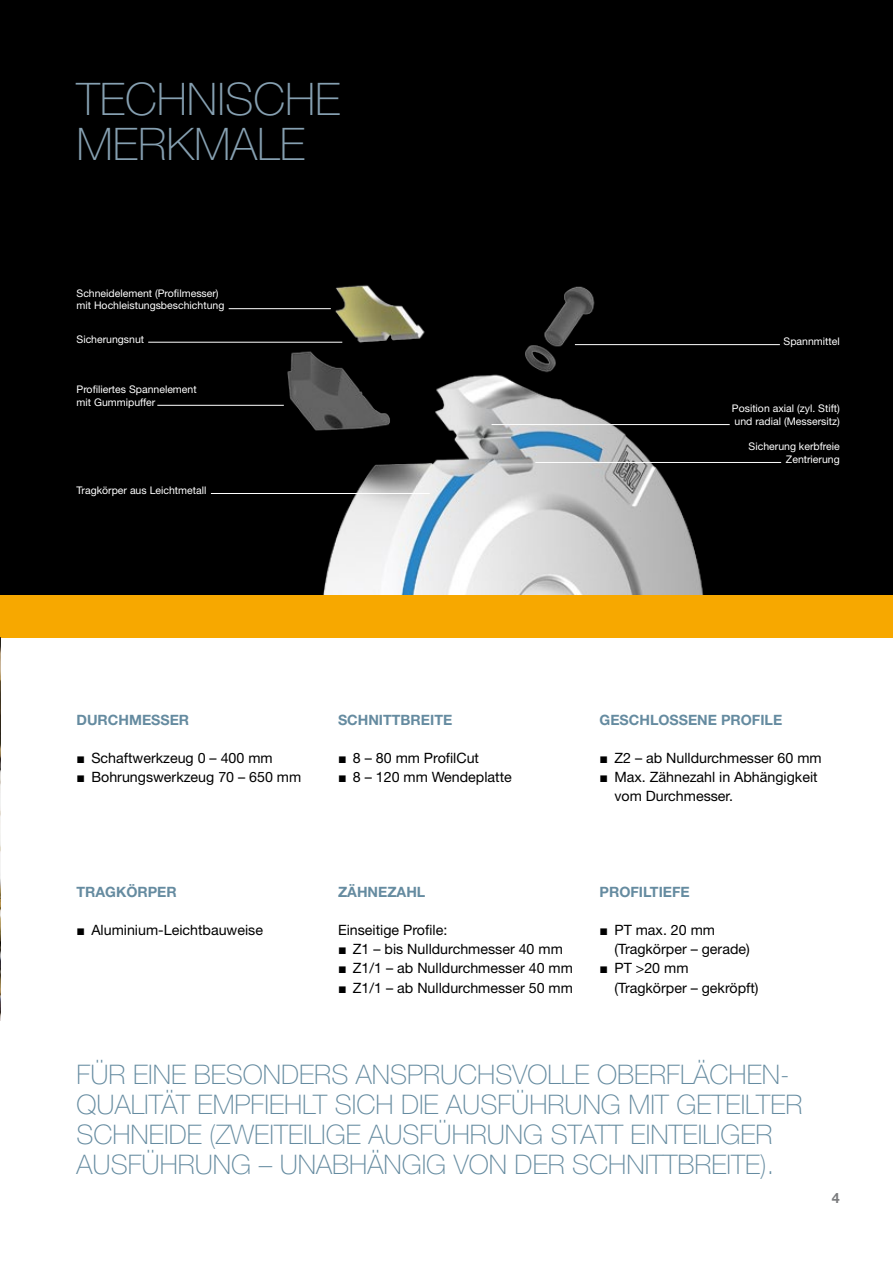
<style>
.page{position:relative;width:893px;height:1263px;background:#fff}
.page>*{position:absolute;margin:0;border:0;box-sizing:border-box;transform-origin:0 0}
.t1{font:100 45px/45px "Helvetica Neue LT Pro";color:#86a0b1}
.t2{font:100 27px/30px "Helvetica Neue LT Pro";color:#658ba0}
.t3{font:14.25px/19.2px "Helvetica Neue LT Pro";color:#000}
.t4{font:700 14.25px "Helvetica Neue LT Pro";color:#658ba0}
.t5{font:700 14.25px "Helvetica Neue LT Pro";color:#7b7c7e}
.t6{font:10.5px/12.6px "Helvetica Neue LT Pro";color:#fff}
.s1{font-family:"Arial";font-weight:700}
</style>
<div class="page">
<div style="left:0;top:0;width:893px;height:595px;background:#000"></div>
<img style="left:192px;top:285px;width:590px;height:310px">
<div style="left:0;top:595px;width:893px;height:43px;background:#f7a800"></div>
<img style="left:0;top:638px;width:1px;height:382px">
<hr style="left:229px;top:308px;width:102px;height:1px;background:#fff">
<hr style="left:148px;top:342px;width:194px;height:1px;background:#fff">
<hr style="left:157px;top:405px;width:127px;height:1px;background:#fff">
<hr style="left:575px;top:344px;width:205px;height:1px;background:#fff">
<hr style="left:492px;top:424px;width:238px;height:1px;background:#fff">
<hr style="left:535px;top:462px;width:246px;height:1px;background:#fff">
<hr style="left:211px;top:493px;width:219px;height:1px;background:#fff">
<h1 class="t1" style="left:77px;top:76px;width:265px">TECHNISCHE<br>MERKMALE</h1>
<p class="t6" style="left:77px;top:286px;width:149px">Schneidelement (Profilmesser) mit Hochleistungsbeschichtung</p>
<p class="t6" style="left:77px;top:332px;width:69px">Sicherungsnut</p>
<p class="t6" style="left:77px;top:383px;width:122px">Profiliertes Spannelement mit Gummipuffer</p>
<p class="t6" style="left:77px;top:484px;width:131px">Tragkörper aus Leichtmetall</p>
<p class="t6" style="left:784px;top:334px;width:58px">Spannmittel</p>
<p class="t6" style="left:732px;top:402px;width:109px">Position axial (zyl. Stift) und radial (Messersitz)</p>
<p class="t6" style="left:749px;top:440px;width:93px;text-align:right">Sicherung kerbfreie<br>Zentrierung</p>
<p class="t4" style="left:77px;top:710px;width:114px">DURCHMESSER</p>
<p class="t3" style="left:77px;top:748px;width:198px"><span class="s1">■</span> Schaftwerkzeug 0 – 400 mm</p>
<p class="t3" style="left:77px;top:767px;width:226px"><span class="s1">■</span> Bohrungswerkzeug 70 – 650 mm</p>
<p class="t4" style="left:77px;top:883px;width:102px">TRAGKÖRPER</p>
<p class="t3" style="left:77px;top:920px;width:188px"><span class="s1">■</span> Aluminium-Leichtbauweise</p>
<p class="t4" style="left:338px;top:710px;width:116px">SCHNITTBREITE</p>
<p class="t3" style="left:338px;top:748px;width:143px"><span class="s1">■</span> 8 – 80 mm ProfilCut</p>
<p class="t3" style="left:338px;top:767px;width:175px"><span class="s1">■</span> 8 – 120 mm Wendeplatte</p>
<p class="t4" style="left:600px;top:710px;width:184px">GESCHLOSSENE PROFILE</p>
<p class="t3" style="left:600px;top:748px;width:224px"><span class="s1">■</span> Z2 – ab Nulldurchmesser 60 mm</p>
<p class="t3" style="left:614px;top:767px;width:205px;text-indent:-15px"><span class="s1">■</span> Max. Zähnezahl in Abhängigkeit vom Durchmesser.</p>
<p class="t4" style="left:338px;top:883px;width:89px">ZÄHNEZAHL</p>
<p class="t3" style="left:338px;top:920px;width:111px">Einseitige Profile:</p>
<p class="t3" style="left:338px;top:939px;width:226px"><span class="s1">■</span> Z1 – bis Nulldurchmesser 40 mm</p>
<p class="t3" style="left:338px;top:958px;width:236px"><span class="s1">■</span> Z1/1 – ab Nulldurchmesser 40 mm</p>
<p class="t3" style="left:338px;top:977px;width:236px"><span class="s1">■</span> Z1/1 – ab Nulldurchmesser 50 mm</p>
<p class="t4" style="left:600px;top:883px;width:92px">PROFILTIEFE</p>
<p class="t3" style="left:614px;top:920px;width:137px;text-indent:-15px"><span class="s1">■</span> PT max. 20 mm (Tragkörper – gerade)</p>
<p class="t3" style="left:614px;top:958px;width:146px;text-indent:-15px"><span class="s1">■</span> PT &gt;20 mm (Tragkörper – gekröpft)</p>
<h2 class="t2" style="left:77px;top:1059px;width:727px">FÜR EINE BESONDERS ANSPRUCHSVOLLE OBERFLÄCHEN-QUALITÄT EMPFIEHLT SICH DIE AUSFÜHRUNG MIT GETEILTER SCHNEIDE (ZWEITEILIGE AUSFÜHRUNG STATT EINTEILIGER AUSFÜHRUNG – UNABHÄNGIG VON DER SCHNITTBREITE).</h2>
<p class="t5" style="left:832px;top:1189px;width:9px">4</p>
</div>
